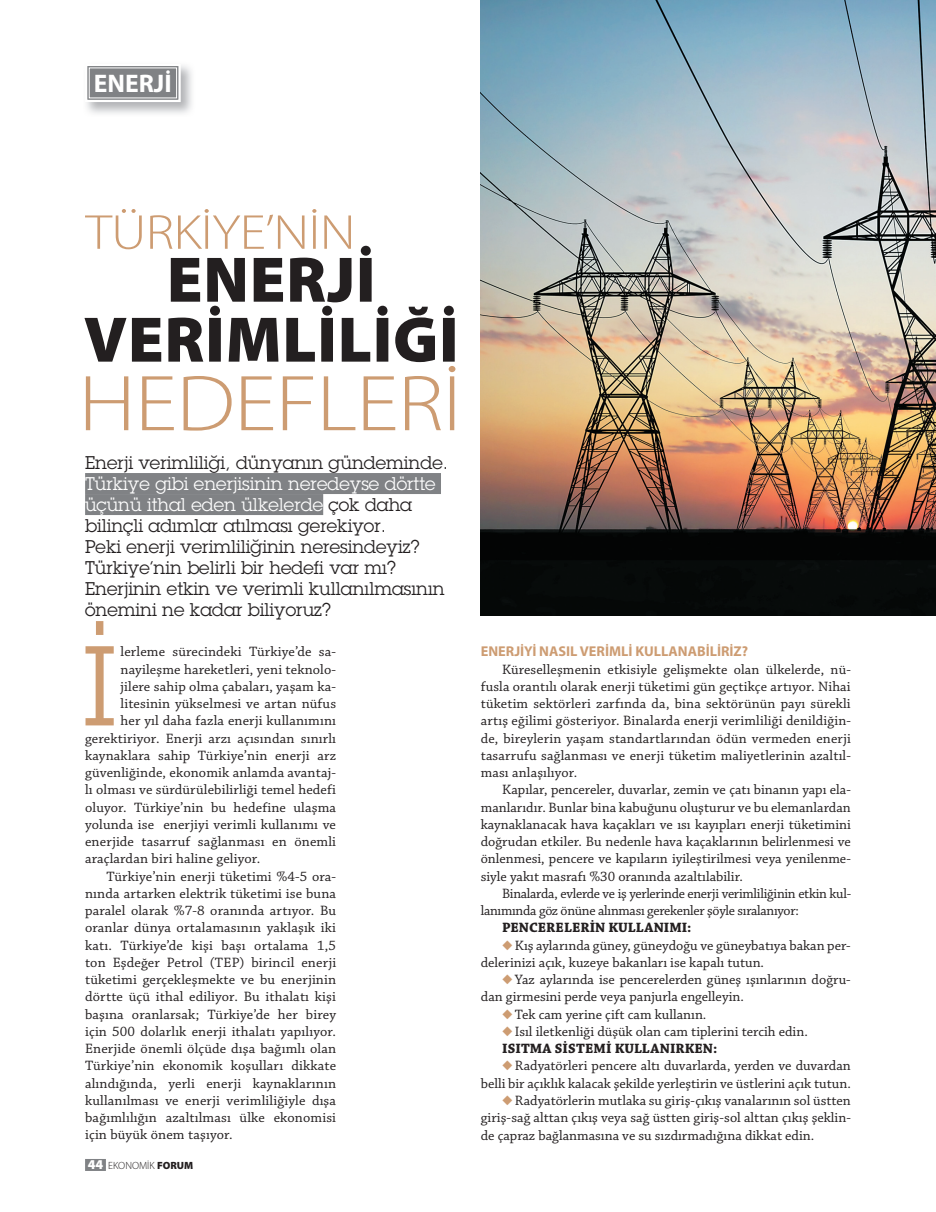
<style>
.page{position:relative;width:936px;height:1212px;background:#fff}
.page>*{position:absolute;margin:0;border:0;box-sizing:border-box;transform-origin:0 0}
.t1{font:110.85px "Lubalin Graph Turk";color:#cd9c72}
.t2{font:300 79.8px "Myriad Pro";letter-spacing:-.01em;color:#cd9c72;scale:1.14 1}
.t3{font:900 64.8px/60px "Myriad Pro";letter-spacing:.01em;color:#231f20;text-align:center}
.t4{font:300 49.35px "Myriad Pro";letter-spacing:-.01em;color:#cd9c72;scale:1.14 1}
.t5{font:700 25.5px "Myriad Pro";color:#fff}
.t6{font:18px/21px "Lubalin Graph Turk";color:#231f20}
.t7{font:14.25px/17.2px "Chaparral Pro";letter-spacing:.01em;color:#231f20;text-align:justify}
.t8{font:14.25px/17.2px "Chaparral Pro";letter-spacing:-.02em;color:#231f20}
.t9{font:700 14.25px "Myriad Pro";color:#cd9c72}
.t10{font:700 14.25px "Chaparral Pro";letter-spacing:.005em;color:#231f20}
.t11{font:300 10.5px "Myriad Pro";color:#231f20}
.s1{color:#fff}
.s2{font-weight:900;font-size:13.5px;color:#fff}
.s3{font-weight:900}
.s4{color:#cd9c72}
.s5{font-weight:700}
</style>
<div class="page">
<div style="left:85px;top:1159px;width:21px;height:12px;background:#808285"></div>
<svg style="left:84px;top:63px;width:98px;height:40px"></svg>
<div style="left:89px;top:68px;width:88px;height:30px;border:1px solid #fff"></div>
<div style="left:85px;top:473px;width:356px;height:21px;background:#808285"></div>
<div style="left:85px;top:494px;width:238px;height:21px;background:#808285"></div>
<img style="left:480px;top:0;width:455px;height:615px">
<h3 class="t5" style="left:94px;top:74px;width:79px">ENERJİ</h3>
<h3 class="t4" style="left:86px;top:213px;width:238px">TÜRKİYE’NİN</h3>
<h3 class="t3" style="left:84px;top:255px;width:376px">ENERJİ<br>VERİMLİLİĞİ</h3>
<h2 class="t2" style="left:78px;top:373px;width:337px">HEDEFLERİ</h2>
<p class="t6" style="left:85px;top:451px;width:364px">Enerji verimliliği, dünyanın gündeminde.</p>
<p class="t6" style="left:85px;top:472px;width:361px"><span class="s1">Türkiye gibi enerjisinin neredeyse dörtte üçünü ithal eden ülkelerde</span> çok daha bilinçli adımlar atılması gerekiyor.<br>Peki enerji verimliliğinin neresindeyiz?<br>Türkiye’nin belirli bir hedefi var mı?<br>Enerjinin etkin ve verimli kullanılmasının önemini ne kadar biliyoruz?</p>
<h1 class="t1" style="left:83px;top:616px;width:35px">İ</h1>
<p class="t7" style="left:121px;top:644px;width:217px">lerleme sürecindeki Türkiye’de sa-</p>
<p class="t7" style="left:121px;top:662px;width:217px">nayileşme hareketleri, yeni teknolo-</p>
<p class="t7" style="left:121px;top:679px;width:217px">jilere sahip olma çabaları, yaşam ka-</p>
<p class="t7" style="left:121px;top:696px;width:217px">litesinin yükselmesi ve artan nüfus</p>
<p class="t7" style="left:121px;top:713px;width:217px">her yıl daha fazla enerji kullanımını</p>
<p class="t7" style="left:85px;top:731px;width:252px">gerektiriyor. Enerji arzı açısından sınırlı</p>
<p class="t7" style="left:85px;top:748px;width:252px">kaynaklara sahip Türkiye’nin enerji arz</p>
<p class="t7" style="left:85px;top:765px;width:252px">güvenliğinde, ekonomik anlamda avantaj-</p>
<p class="t7" style="left:85px;top:782px;width:252px">lı olması ve sürdürülebilirliği temel hedefi</p>
<p class="t7" style="left:85px;top:800px;width:252px">oluyor. Türkiye’nin bu hedefine ulaşma</p>
<p class="t7" style="left:85px;top:817px;width:252px">yolunda ise enerjiyi verimli kullanımı ve</p>
<p class="t7" style="left:85px;top:834px;width:252px">enerjide tasarruf sağlanması en önemli</p>
<p class="t7" style="left:85px;top:851px;width:177px">araçlardan biri haline geliyor.</p>
<p class="t7" style="left:106px;top:869px;width:231px">Türkiye’nin enerji tüketimi %4-5 ora-</p>
<p class="t7" style="left:85px;top:886px;width:252px">nında artarken elektrik tüketimi ise buna</p>
<p class="t7" style="left:85px;top:903px;width:252px">paralel olarak %7-8 oranında artıyor. Bu</p>
<p class="t7" style="left:85px;top:920px;width:252px">oranlar dünya ortalamasının yaklaşık iki</p>
<p class="t7" style="left:85px;top:938px;width:252px">katı. Türkiye’de kişi başı ortalama 1,5</p>
<p class="t7" style="left:85px;top:955px;width:252px">ton Eşdeğer Petrol (TEP) birincil enerji</p>
<p class="t7" style="left:85px;top:972px;width:252px">tüketimi gerçekleşmekte ve bu enerjinin</p>
<p class="t7" style="left:85px;top:989px;width:252px">dörtte üçü ithal ediliyor. Bu ithalatı kişi</p>
<p class="t7" style="left:85px;top:1007px;width:252px">başına oranlarsak; Türkiye’de her birey</p>
<p class="t7" style="left:85px;top:1024px;width:252px">için 500 dolarlık enerji ithalatı yapılıyor.</p>
<p class="t7" style="left:85px;top:1041px;width:252px">Enerjide önemli ölçüde dışa bağımlı olan</p>
<p class="t7" style="left:85px;top:1058px;width:252px">Türkiye’nin ekonomik koşulları dikkate</p>
<p class="t7" style="left:85px;top:1076px;width:252px">alındığında, yerli enerji kaynaklarının</p>
<p class="t7" style="left:85px;top:1093px;width:252px">kullanılması ve enerji verimliliğiyle dışa</p>
<p class="t7" style="left:85px;top:1110px;width:252px">bağımlılığın azaltılması ülke ekonomisi</p>
<p class="t7" style="left:85px;top:1127px;width:149px">için büyük önem taşıyor.</p>
<p class="t11" style="left:88px;top:1162px;width:107px"><span class="s2">44</span> EKONOMİK <span class="s3">FORUM</span></p>
<p class="t9" style="left:480px;top:646px;width:269px">ENERJİYİ NASIL VERİMLİ KULLANABİLİRİZ?</p>
<p class="t7" style="left:480px;top:662px;width:372px;text-indent:21px">Küreselleşmenin etkisiyle gelişmekte olan ülkelerde, nü&shy;fusla orantılı olarak enerji tüketimi gün geçtikçe artıyor. Nihai tüketim sektörleri zarfında da, bina sektörünün payı sürekli artış eğilimi gösteriyor. Binalarda enerji verimliliği denildiğin&shy;de, bireylerin yaşam standartlarından ödün vermeden enerji tasarrufu sağlanması ve enerji tüketim maliyetlerinin azaltıl&shy;ması anlaşılıyor.</p>
<p class="t7" style="left:480px;top:782px;width:371px;text-indent:21px">Kapılar, pencereler, duvarlar, zemin ve çatı binanın yapı ela&shy;manlarıdır. Bunlar bina kabuğunu oluşturur ve bu elemanlardan kaynaklanacak hava kaçakları ve ısı kayıpları enerji tüketimini doğrudan etkiler. Bu nedenle hava kaçaklarının belirlenmesi ve önlenmesi, pencere ve kapıların iyileştirilmesi veya yenilenme&shy;siyle yakıt masrafı %30 oranında azaltılabilir.</p>
<p class="t8" style="left:480px;top:886px;width:372px;text-indent:21px">Binalarda, evlerde ve iş yerlerinde enerji verimliliğinin etkin kul&shy;lanımında göz önüne alınması gerekenler şöyle sıralanıyor:</p>
<p class="t10" style="left:502px;top:922px;width:191px">PENCERELERİN KULLANIMI:</p>
<p class="t7" style="left:480px;top:938px;width:371px;text-indent:21px"><span class="s4">◆</span> Kış aylarında güney, güneydoğu ve güneybatıya bakan per&shy;delerinizi açık, kuzeye bakanları ise kapalı tutun.</p>
<p class="t7" style="left:480px;top:972px;width:371px;text-indent:21px"><span class="s4">◆</span> Yaz aylarında ise pencerelerden güneş ışınlarının doğru&shy;dan girmesini perde veya panjurla engelleyin.</p>
<p class="t7" style="left:502px;top:1007px;width:206px"><span class="s4">◆</span> Tek cam yerine çift cam kullanın.</p>
<p class="t7" style="left:502px;top:1024px;width:307px"><span class="s4">◆</span> Isıl iletkenliği düşük olan cam tiplerini tercih edin.<br><span class="s5">ISITMA SİSTEMİ KULLANIRKEN:</span></p>
<p class="t7" style="left:480px;top:1058px;width:371px;text-align:right"><span class="s4">◆</span> Radyatörleri pencere altı duvarlarda, yerden ve duvardan belli bir açıklık kalacak şekilde yerleştirin ve üstlerini açık tutun.</p>
<p class="t7" style="left:480px;top:1093px;width:371px;text-indent:21px"><span class="s4">◆</span> Radyatörlerin mutlaka su giriş-çıkış vanalarının sol üstten giriş-sağ alttan çıkış veya sağ üstten giriş-sol alttan çıkış şeklin&shy;de çapraz bağlanmasına ve su sızdırmadığına dikkat edin.</p>
</div>
